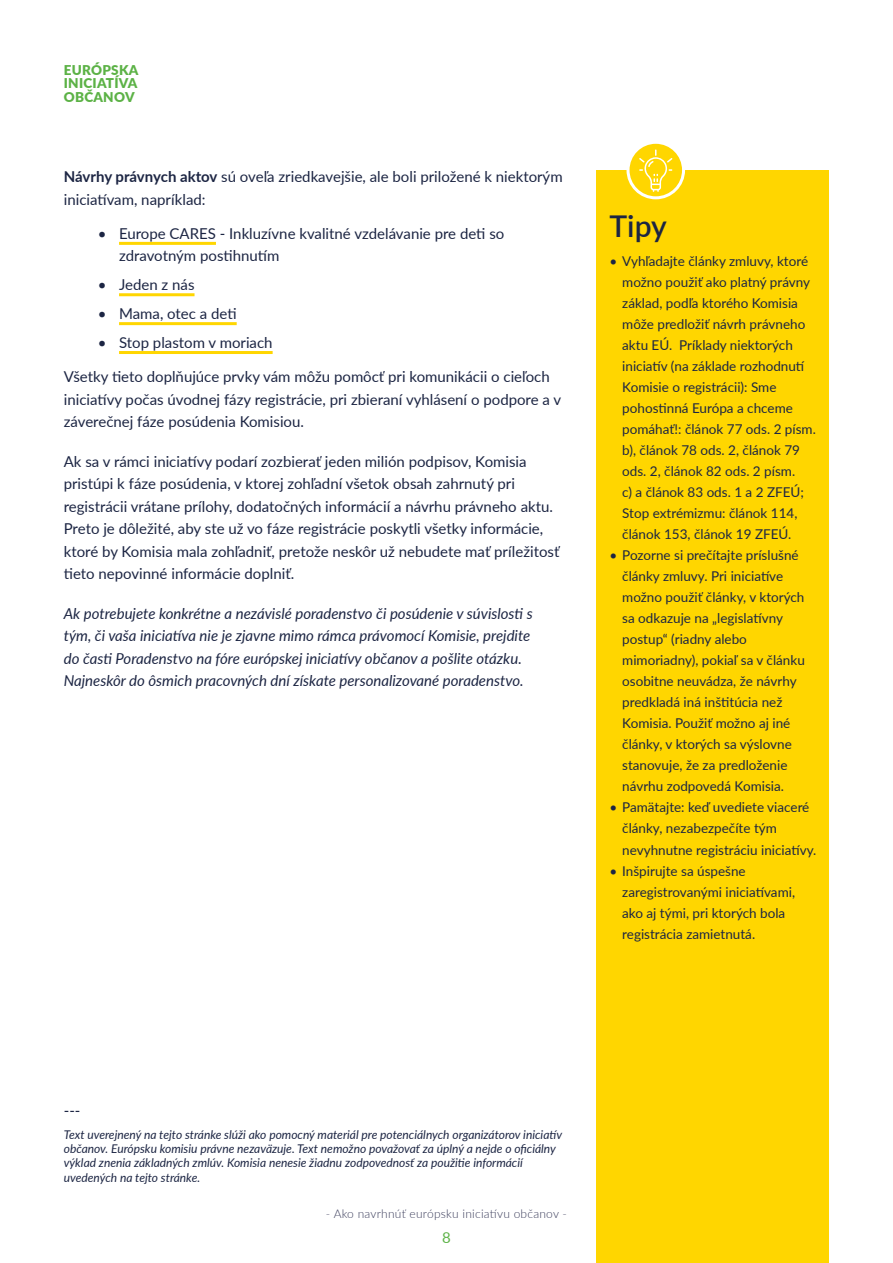
<style>
.page{position:relative;width:893px;height:1263px;background:#fff}
.page>*{position:absolute;margin:0;border:0;box-sizing:border-box;transform-origin:0 0}
.t1{font:600 30px "Lato";color:#1c2543}
.t2{font:15px/22.5px "Lato";color:#1c2543}
.t3{font:italic 15px/22.5px "Lato";color:#1c2543}
.t4{font:15px "Lato";color:#5cb246}
.t5{font:13.5px/21px "Lato";color:#1c2543}
.t6{font:900 13.5px/13.5px "Lato";letter-spacing:.02em;color:#5cb246;text-align:justify}
.t7{font:italic 12px/14.4px "Lato";color:#1c2543}
.t8{font:300 12px "Lato";letter-spacing:.02em;color:#3c3e5c}
.s1{font-weight:700}
</style>
<div class="page">
<hr style="left:119px;top:242px;width:97px;height:3px;background:#ffd600">
<hr style="left:119px;top:293px;width:76px;height:3px;background:#ffd600">
<hr style="left:119px;top:322px;width:118px;height:3px;background:#ffd600">
<hr style="left:119px;top:351px;width:154px;height:3px;background:#ffd600">
<div style="left:597px;top:170px;width:232px;height:1093px;background:#ffd600"></div>
<svg style="left:628px;top:142px;width:55px;height:56px"></svg>
<div style="left:626px;top:141px;width:59px;height:58px;border:3px solid #fff;border-radius:50%"></div>
<svg style="left:639px;top:149px;width:33px;height:43px"></svg>
<p class="t6" style="left:64px;top:62px;width:76px">EURÓPSKA INICIATÍVA OBČANOV</p>
<p class="t2" style="left:64px;top:165px;width:500px"><span class="s1">Návrhy právnych aktov</span> sú oveľa zriedkavejšie, ale boli priložené k niektorým iniciatívam, napríklad:</p>
<p class="t2" style="left:119px;top:222px;width:387px;text-indent:-21px">• Europe CARES - Inkluzívne kvalitné vzdelávanie pre deti so zdravotným postihnutím</p>
<p class="t2" style="left:98px;top:273px;width:98px">• Jeden z nás</p>
<p class="t2" style="left:98px;top:302px;width:140px">• Mama, otec a deti</p>
<p class="t2" style="left:98px;top:331px;width:176px">• Stop plastom v moriach</p>
<p class="t2" style="left:64px;top:365px;width:499px">Všetky tieto doplňujúce prvky vám môžu pomôcť pri komunikácii o cieľoch iniciatívy počas úvodnej fázy registrácie, pri zbieraní vyhlásení o podpore a v záverečnej fáze posúdenia Komisiou.</p>
<p class="t2" style="left:64px;top:449px;width:497px">Ak sa v rámci iniciatívy podarí zozbierať jeden milión podpisov, Komisia pristúpi k fáze posúdenia, v ktorej zohľadní všetok obsah zahrnutý pri registrácii vrátane prílohy, dodatočných informácií a návrhu právneho aktu.<br>Preto je dôležité, aby ste už vo fáze registrácie poskytli všetky informácie, ktoré by Komisia mala zohľadniť, pretože neskôr už nebudete mať príležitosť tieto nepovinné informácie doplniť.</p>
<p class="t3" style="left:64px;top:601px;width:470px">Ak potrebujete konkrétne a nezávislé poradenstvo či posúdenie v súvislosti s tým, či vaša iniciatíva nie je zjavne mimo rámca právomocí Komisie, prejdite do časti Poradenstvo na fóre európskej iniciatívy občanov a pošlite otázku.<br>Najneskôr do ôsmich pracovných dní získate personalizované poradenstvo.</p>
<h1 class="t1" style="left:609px;top:204px;width:59px">Tipy</h1>
<p class="t5" style="left:622px;top:250px;width:195px;text-indent:-13px">• Vyhľadajte články zmluvy, ktoré možno použiť ako platný právny základ, podľa ktorého Komisia môže predložiť návrh právneho aktu EÚ. Príklady niektorých iniciatív (na základe rozhodnutí<br>Komisie o registrácii): Sme pohostinná Európa a chceme pomáhať!: článok 77 ods. 2 písm. b), článok 78 ods. 2, článok 79 ods. 2, článok 82 ods. 2 písm.<br>c) a článok 83 ods. 1 a 2 ZFEÚ;<br>Stop extrémizmu: článok 114, článok 153, článok 19 ZFEÚ.</p>
<p class="t5" style="left:622px;top:544px;width:184px;text-indent:-13px">• Pozorne si prečítajte príslušné články zmluvy. Pri iniciatíve možno použiť články, v ktorých sa odkazuje na „legislatívny postup“ (riadny alebo mimoriadny), pokiaľ sa v článku osobitne neuvádza, že návrhy predkladá iná inštitúcia než<br>Komisia. Použiť možno aj iné články, v ktorých sa výslovne stanovuje, že za predloženie návrhu zodpovedá Komisia.</p>
<p class="t5" style="left:622px;top:796px;width:196px;text-indent:-13px">• Pamätajte: keď uvediete viaceré články, nezabezpečíte tým nevyhnutne registráciu iniciatívy.</p>
<p class="t5" style="left:622px;top:859px;width:174px;text-indent:-13px">• Inšpirujte sa úspešne zaregistrovanými iniciatívami, ako aj tými, pri ktorých bola registrácia zamietnutá.</p>
<p class="t2" style="left:64px;top:1098px;width:18px">---</p>
<p class="t7" style="left:64px;top:1126px;width:500px">Text uverejnený na tejto stránke slúži ako pomocný materiál pre potenciálnych organizátorov iniciatív občanov. Európsku komisiu právne nezaväzuje. Text nemožno považovať za úplný a nejde o oficiálny výklad znenia základných zmlúv. Komisia nenesie žiadnu zodpovednosť za použitie informácií uvedených na tejto stránke.</p>
<p class="t8" style="left:326px;top:1206px;width:243px">- Ako navrhnúť európsku iniciatívu občanov -</p>
<p class="t4" style="left:442px;top:1227px;width:10px">8</p>
</div>
